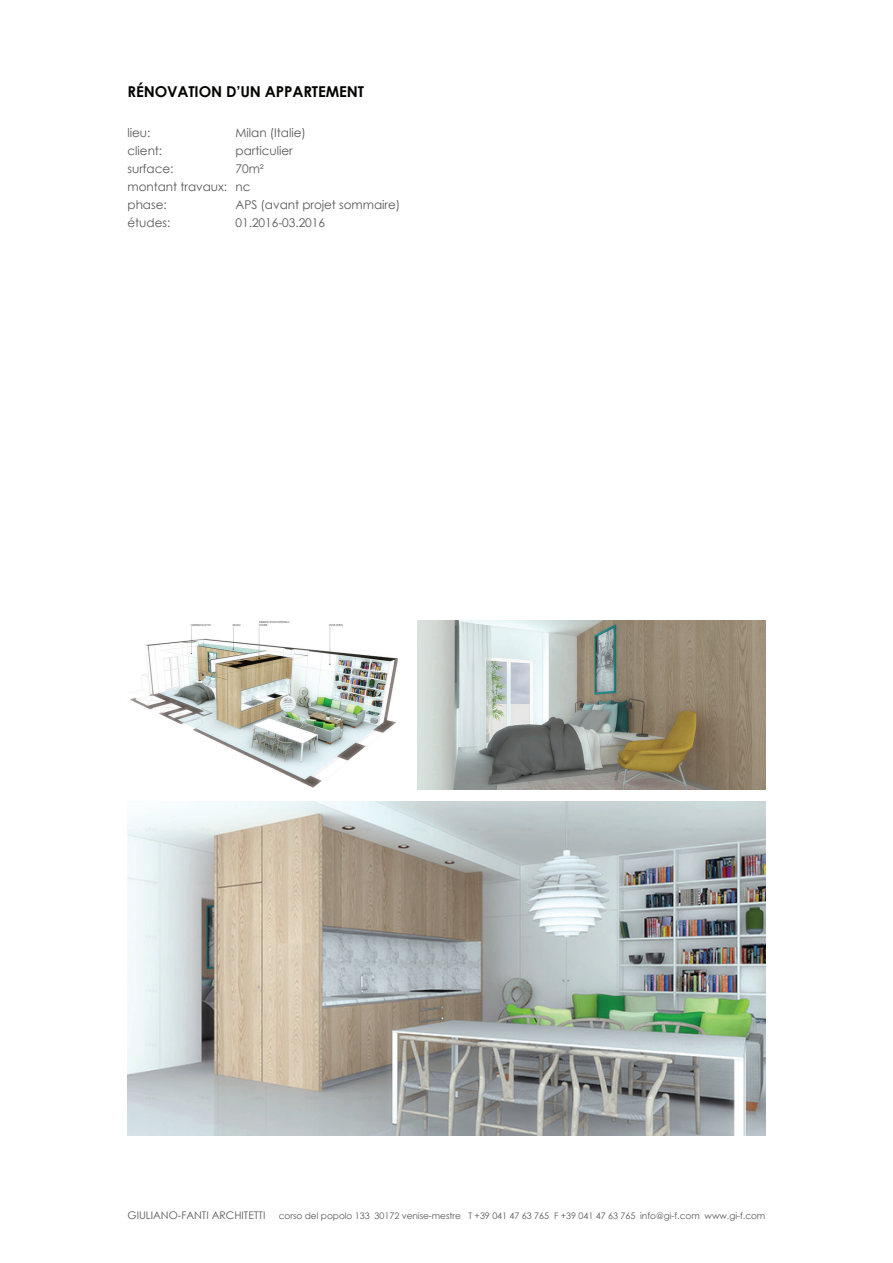
<style>
.page{position:relative;width:893px;height:1263px;background:#fff}
.page>*{position:absolute;margin:0;border:0;box-sizing:border-box;transform-origin:0 0}
.t1{font:700 15px "Century Gothic";letter-spacing:-.01em;color:#040503}
.t2{font:12px/18px "Century Gothic";letter-spacing:-.005em;color:#57585a}
.t3{font:10.5px "Century Gothic";color:#57585a}
.t4{font:9px "Century Gothic";letter-spacing:-.005em;color:#57585a}
</style>
<div class="page">
<img style="left:128px;top:801px;width:637px;height:334px">
<img style="left:417px;top:620px;width:348px;height:169px">
<img style="left:130px;top:620px;width:268px;height:168px">
<p class="t1" style="left:128px;top:81px;width:238px">RéNOVATION D’UN APPARTEMENT</p>
<p class="t2" style="left:128px;top:123px;width:24px">lieu:</p>
<p class="t2" style="left:236px;top:123px;width:72px">Milan (Italie)</p>
<p class="t2" style="left:128px;top:141px;width:36px">client:</p>
<p class="t2" style="left:236px;top:141px;width:59px">particulier</p>
<p class="t2" style="left:128px;top:159px;width:47px">surface:</p>
<p class="t2" style="left:128px;top:159px;width:138px;text-indent:108px">70m² montant travaux: nc phase:</p>
<p class="t2" style="left:236px;top:195px;width:166px">APS (avant projet sommaire)</p>
<p class="t2" style="left:128px;top:213px;width:44px">études:</p>
<p class="t2" style="left:236px;top:213px;width:91px">01.2016-03.2016</p>
<p class="t3" style="left:128px;top:1208px;width:139px">GIULIANO-FANTI ARCHITETTI</p>
<p class="t4" style="left:279px;top:1209px;width:488px">corso del popolo 133 30172 venise-mestre T +39 041 47 63 765 F +39 041 47 63 765 info@gi-f.com www.gi-f.com</p>
</div>
